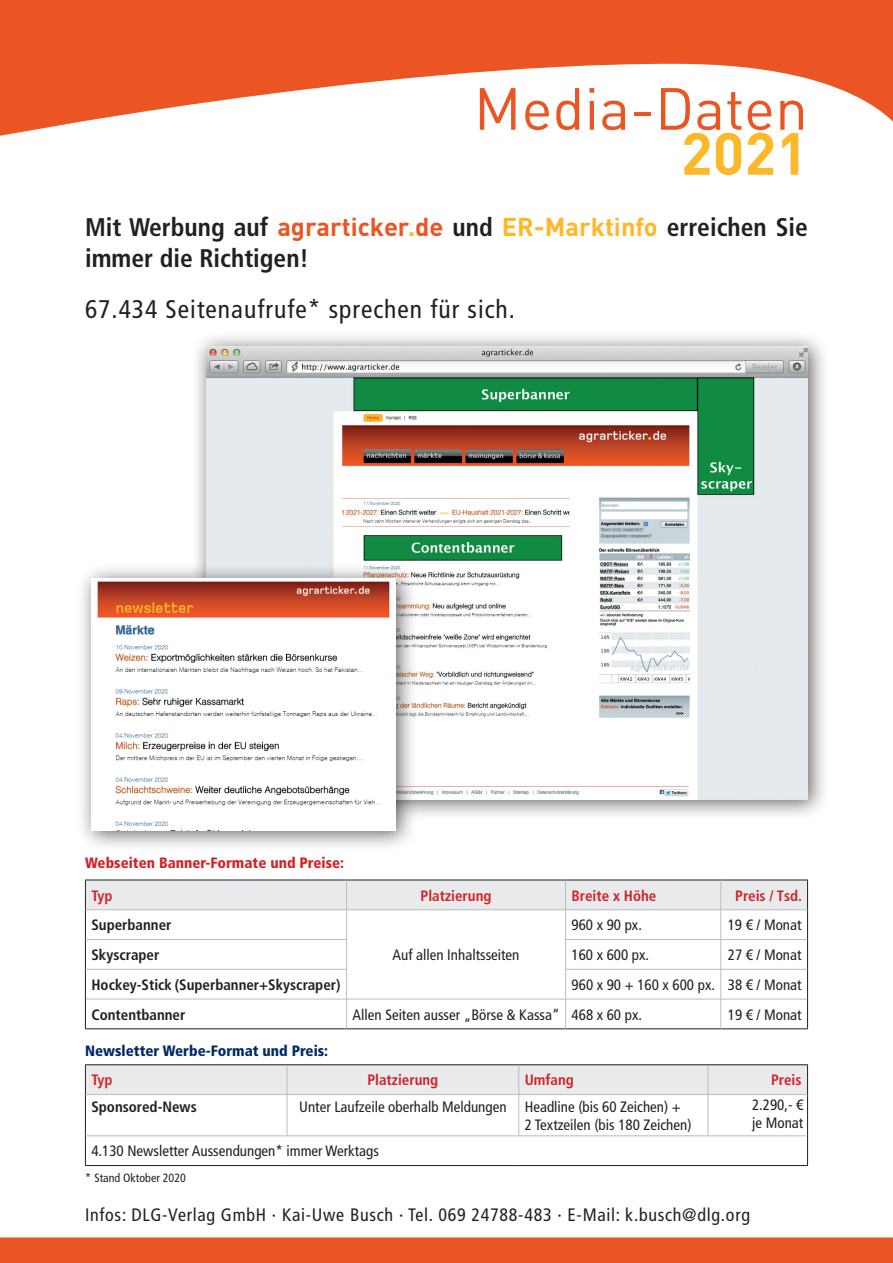
<style>
.page{position:relative;width:893px;height:1263px;background:#fff}
.page>*{position:absolute;margin:0;border:0;box-sizing:border-box;transform-origin:0 0}
.t1{font:58.5px "DIN Pro";color:#eb5523}
.t2{font:700 58.5px "DIN Pro";color:#fcb828}
.t3{font:700 condensed 25.5px/30.6px "Frutiger LT Std";color:#231f20}
.t4{font:condensed 25.5px "Frutiger LT Std";letter-spacing:.04em;color:#231f20}
.t5{font:condensed 18px "Frutiger LT Std";letter-spacing:.04em;color:#231f20}
.t6{font:condensed 15px/18px "Frutiger LT Std";color:#231f20}
.t7{font:700 condensed 15px "Frutiger LT Std";color:#231f20}
.t8{font:700 condensed 15px "Frutiger LT Std";color:#d1232a}
.t9{font:900 condensed 15px "Frutiger LT Std";color:#d1232a}
.t10{font:900 condensed 15px "Frutiger LT Std";color:#002964}
.t11{font:condensed 12px "Frutiger LT Std";color:#231f20}
.s1{font-family:"DIN Pro";font-stretch:normal;color:#eb5523}
.s2{font-family:"DIN Pro";font-stretch:normal;color:#fcb828}
</style>
<div class="page">
<div style="left:191px;top:331px;width:638px;height:490px;background:#231f20;opacity:.7"></div>
<img style="left:206px;top:347px;width:602px;height:452px">
<svg style="left:0;top:0;width:893px;height:136px;fill:#eb5523"></svg>
<hr style="left:347px;top:1028px;width:219px;height:1px;background:#231f20">
<hr style="left:85px;top:969px;width:1px;height:30px;background:#231f20">
<svg style="left:85px;top:999px;width:1px;height:29px"></svg>
<hr style="left:85px;top:1028px;width:262px;height:1px;background:#231f20">
<hr style="left:807px;top:969px;width:1px;height:30px;background:#231f20">
<svg style="left:807px;top:999px;width:1px;height:29px"></svg>
<hr style="left:566px;top:1028px;width:155px;height:1px;background:#231f20">
<hr style="left:721px;top:1028px;width:87px;height:1px;background:#231f20">
<svg style="left:85px;top:880px;width:723px;height:89px"></svg>
<hr style="left:86px;top:969px;width:261px;height:1px;background:#bcbdc0">
<hr style="left:346px;top:969px;width:1px;height:30px;background:#bcbdc0">
<hr style="left:565px;top:969px;width:156px;height:1px;background:#bcbdc0">
<hr style="left:565px;top:969px;width:1px;height:30px;background:#bcbdc0">
<hr style="left:721px;top:969px;width:86px;height:1px;background:#bcbdc0">
<hr style="left:720px;top:969px;width:1px;height:30px;background:#bcbdc0">
<hr style="left:86px;top:999px;width:261px;height:1px;background:#bcbdc0">
<hr style="left:347px;top:999px;width:219px;height:1px;background:#bcbdc0">
<svg style="left:346px;top:1000px;width:1px;height:28px"></svg>
<hr style="left:566px;top:999px;width:155px;height:1px;background:#bcbdc0">
<svg style="left:565px;top:1000px;width:1px;height:28px"></svg>
<hr style="left:721px;top:999px;width:86px;height:1px;background:#bcbdc0">
<svg style="left:720px;top:999px;width:1px;height:29px"></svg>
<div style="left:0;top:1237px;width:893px;height:26px;background:#eb5523"></div>
<hr style="left:85px;top:1064px;width:202px;height:1px;background:#231f20">
<hr style="left:287px;top:1064px;width:232px;height:1px;background:#231f20">
<hr style="left:519px;top:1064px;width:189px;height:1px;background:#231f20">
<hr style="left:708px;top:1064px;width:100px;height:1px;background:#231f20">
<hr style="left:85px;top:1094px;width:1px;height:42px;background:#231f20">
<hr style="left:807px;top:1094px;width:1px;height:42px;background:#231f20">
<svg style="left:85px;top:1136px;width:1px;height:29px"></svg>
<hr style="left:85px;top:1165px;width:202px;height:1px;background:#231f20">
<hr style="left:287px;top:1165px;width:232px;height:1px;background:#231f20">
<hr style="left:519px;top:1165px;width:189px;height:1px;background:#231f20">
<hr style="left:708px;top:1165px;width:100px;height:1px;background:#231f20">
<svg style="left:807px;top:1136px;width:1px;height:29px"></svg>
<div style="left:85px;top:1065px;width:723px;height:29px;background:#e9eaeb"></div>
<hr style="left:86px;top:1094px;width:201px;height:1px;background:#bcbdc0">
<hr style="left:287px;top:1094px;width:232px;height:1px;background:#bcbdc0">
<hr style="left:287px;top:1095px;width:1px;height:40px;background:#bcbdc0">
<hr style="left:519px;top:1094px;width:189px;height:1px;background:#bcbdc0">
<hr style="left:518px;top:1095px;width:1px;height:40px;background:#bcbdc0">
<hr style="left:708px;top:1094px;width:99px;height:1px;background:#bcbdc0">
<hr style="left:708px;top:1095px;width:1px;height:40px;background:#bcbdc0">
<hr style="left:86px;top:1135px;width:201px;height:1px;background:#bcbdc0">
<hr style="left:287px;top:1135px;width:232px;height:1px;background:#bcbdc0">
<hr style="left:519px;top:1135px;width:189px;height:1px;background:#bcbdc0">
<hr style="left:708px;top:1135px;width:99px;height:1px;background:#bcbdc0">
<div style="left:76px;top:563px;width:342px;height:289px;background:#231f20;opacity:.7"></div>
<img style="left:92px;top:578px;width:304px;height:252px">
<h1 class="t1" style="left:474px;top:69px;width:336px">Media-Daten</h1>
<h1 class="t2" style="left:681px;top:114px;width:129px">2021</h1>
<h2 class="t3" style="left:85px;top:212px;width:724px">Mit Werbung auf <span class="s1">agrarticker</span><span class="s2">.</span><span class="s1">de</span> und <span class="s2">ER-Marktinfo</span> erreichen Sie immer die Richtigen!</h2>
<h2 class="t4" style="left:85px;top:294px;width:431px">67.434 Seitenaufrufe* sprechen für sich.</h2>
<p class="t9" style="left:85px;top:854px;width:260px">Webseiten Banner-Formate und Preise:</p>
<p class="t8" style="left:91px;top:886px;width:23px">Typ</p>
<p class="t8" style="left:421px;top:886px;width:72px">Platzierung</p>
<p class="t8" style="left:572px;top:886px;width:86px">Breite x Höhe</p>
<p class="t8" style="left:735px;top:886px;width:68px">Preis / Tsd.</p>
<p class="t7" style="left:91px;top:916px;width:82px">Superbanner</p>
<p class="t6" style="left:393px;top:946px;width:128px">Auf allen Inhaltsseiten</p>
<p class="t6" style="left:572px;top:916px;width:72px">960 x 90 px.</p>
<p class="t6" style="left:728px;top:916px;width:75px">19 € / Monat</p>
<p class="t7" style="left:91px;top:946px;width:69px">Skyscraper</p>
<p class="t6" style="left:572px;top:946px;width:79px">160 x 600 px.</p>
<p class="t6" style="left:728px;top:946px;width:75px">27 € / Monat</p>
<p class="t7" style="left:91px;top:976px;width:251px">Hockey-Stick (Superbanner+Skyscraper)</p>
<p class="t6" style="left:572px;top:976px;width:231px">960 x 90 + 160 x 600 px. 38 € / Monat</p>
<p class="t7" style="left:91px;top:1005px;width:95px">Contentbanner</p>
<p class="t6" style="left:353px;top:1005px;width:291px">Allen Seiten ausser „Börse &amp; Kassa“ 468 x 60 px.</p>
<p class="t6" style="left:728px;top:1005px;width:75px">19 € / Monat</p>
<p class="t10" style="left:85px;top:1042px;width:244px">Newsletter Werbe-Format und Preis:</p>
<p class="t8" style="left:91px;top:1071px;width:23px">Typ</p>
<p class="t8" style="left:367px;top:1071px;width:72px">Platzierung</p>
<p class="t8" style="left:525px;top:1071px;width:51px">Umfang</p>
<p class="t8" style="left:771px;top:1071px;width:32px">Preis</p>
<p class="t7" style="left:91px;top:1098px;width:107px">Sponsored-News</p>
<p class="t6" style="left:525px;top:1098px;width:168px;text-indent:-226px">Unter Laufzeile oberhalb Meldungen Headline (bis 60 Zeichen) +<br>2 Textzeilen (bis 180 Zeichen)</p>
<p class="t6" style="left:752px;top:1096px;width:53px">2.290,- € je Monat</p>
<p class="t6" style="left:91px;top:1142px;width:289px">4.130 Newsletter Aussendungen* immer Werktags</p>
<p class="t11" style="left:85px;top:1170px;width:102px">* Stand Oktober 2020</p>
<p class="t5" style="left:85px;top:1204px;width:666px">Infos: DLG-Verlag GmbH · Kai-Uwe Busch · Tel. 069 24788-483 · E-Mail: k.busch@dlg.org</p>
</div>
